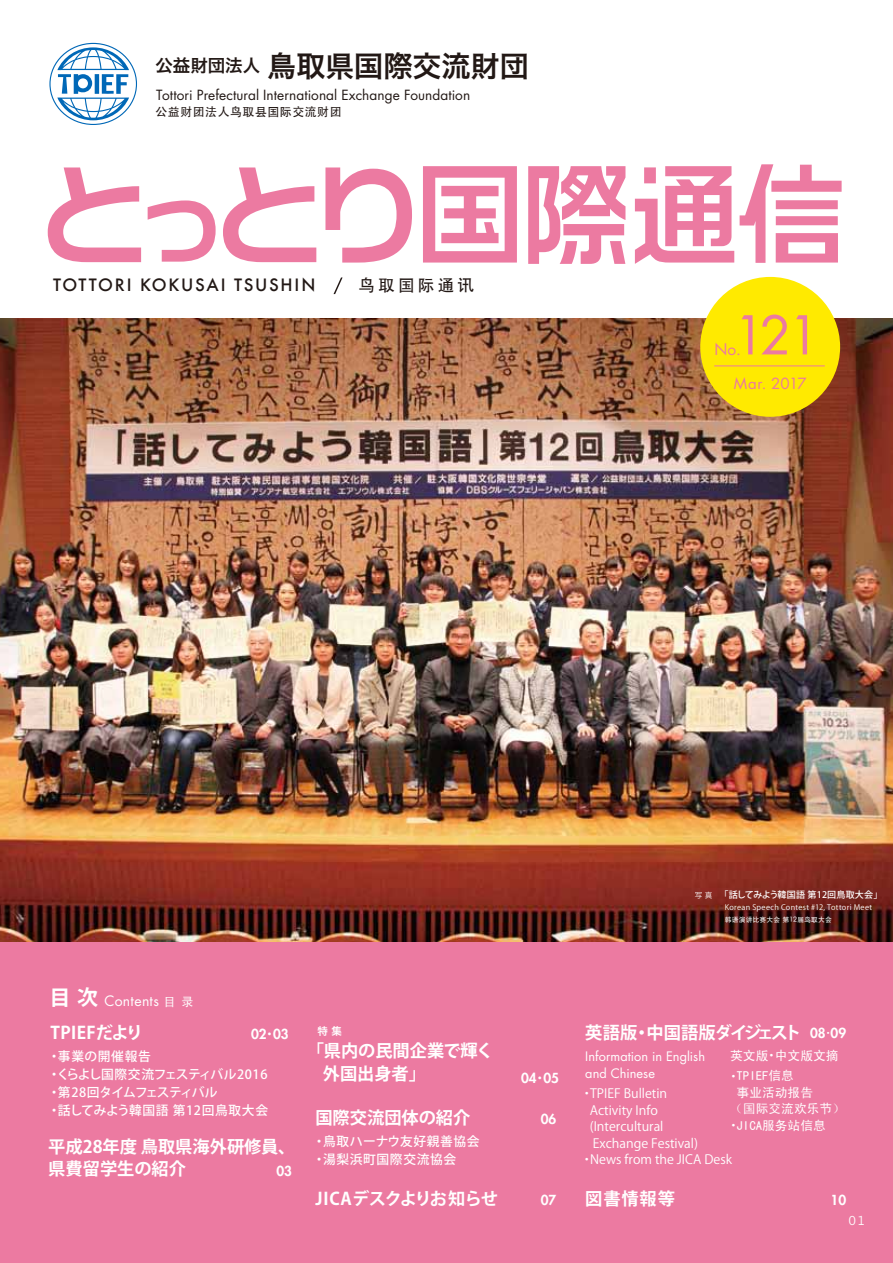
<style>
.page{position:relative;width:893px;height:1263px;background:#fff}
.page>*{position:absolute;margin:0;border:0;box-sizing:border-box;transform-origin:0 0}
.t1{font:52.05px "Futura Std";color:#ec7aa1}
.t2{font:29.1px "Hira Kaku Pro N W6";color:#221815}
.t3{font:700 17.25px/22.5px "Koz Go Pr 6 N";color:#fff}
.t4{font:700 17.25px "Koz Go Pr 6 N";letter-spacing:-.06em;color:#fff}
.t5{font:700 17.25px "Koz Go Pr 6 N";letter-spacing:-.035em;color:#fff}
.t6{font:700 17.25px "Koz Go Pr 6 N";letter-spacing:.02em;color:#fff}
.t7{font:500 16.65px "Futura";letter-spacing:.1em;color:#221815}
.t8{font:16.5px "ST Heiti";letter-spacing:.2em;color:#221815}
.t9{font:15.6px "Futura Std";color:#ec7aa1}
.t10{font:15px "Futura Std";letter-spacing:.02em;color:#ec7aa1}
.t11{font:700 15px "Prestige Elite Std";color:#fff}
.t12{font:13.95px "Futura Std";letter-spacing:.025em;color:#fff}
.t13{font:13.65px "Futura Std";letter-spacing:.005em;color:#221815}
.t14{font:800 13.5px "Futura Std";color:#fff}
.t15{font:500 12.75px/18px "Koz Go Pr 6 N";letter-spacing:.05em;color:#fff}
.t16{font:12.75px "Koz Go Pr 6 N";color:#fff}
.t17{font:12.75px "Sim Hei";color:#fff}
.t18{font:12.75px "Futura Std";letter-spacing:.005em;color:#fff}
.t19{font:11.85px "ST Heiti";letter-spacing:.05em;color:#221815}
.t20{font:10.5px "Hira Kaku Pro W6";color:#fff}
.t21{font:500 9px "Koz Go Pr 6 N";letter-spacing:.02em;color:#fff}
.t22{font:7.5px "Koz Go Pro";letter-spacing:.04em;color:#fff}
.t23{font:500 6.75px "ST Heiti SC";letter-spacing:.025em;color:#fff}
.s1{font-family:"Koz Go Pr 6 N";font-weight:700;font-size:21px}
.s2{font-family:"Sim Hei";font-size:12px}
.s3{font-family:"Koz Go Pro";font-weight:400}
.s4{font-family:"Hira Kaku Pro W3";font-weight:400;font-size:7.65px}
.s5{font-family:"Futura Std";font-weight:800;font-size:13.5px}
.s6{font-family:"Gothic MB101 Pro";font-weight:400;font-size:13.5px}
.s7{font-family:"Koz Go Pro"}
.s8{font-family:"Koz Go Pr 6 N"}
</style>
<div class="page">
<img style="left:0;top:318px;width:893px;height:624px">
<div style="left:0;top:942px;width:893px;height:321px;background:#ec7aa1"></div>
<svg style="left:49px;top:43px;width:88px;height:82px"></svg>
<svg style="left:334px;top:277px;width:9px;height:17px"></svg>
<svg style="left:423px;top:164px;width:419px;height:100px"></svg>
<svg style="left:48px;top:167px;width:364px;height:96px"></svg>
<div style="left:700px;top:277px;width:140px;height:140px;background:#ffea00;border-radius:50%"></div>
<hr style="left:714px;top:365px;width:111px;height:1px;background:#ec7aa1">
<h2 class="t2" style="left:155px;top:40px;width:375px"><sup>公益財団法人</sup>鳥取県国際交流財団</h2>
<p class="t13" style="left:156px;top:86px;width:315px">Tottori Prefectural International Exchange Foundation</p>
<p class="t19" style="left:155px;top:106px;width:188px">公益财团法人鸟取县国际交流财团</p>
<h3 class="t7" style="left:53px;top:274px;width:264px">TOTTORI KOKUSAI TSUSHIN</h3>
<p class="t8" style="left:358px;top:277px;width:164px">鸟取国际通讯 　　</p>
<h1 class="t1" style="left:733px;top:302px;width:88px">121</h1>
<p class="t10" style="left:734px;top:374px;width:74px">Mar. 2017</p>
<p class="t9" style="left:714px;top:339px;width:28px">No.</p>
<p class="t12" style="left:50px;top:992px;width:145px"><span class="s1">目次</span> Contents <span class="s2">目 录</span></p>
<h3 class="t6" style="left:50px;top:1023px;width:127px">TPIEFだより　　</h3>
<p class="t14" style="left:251px;top:1025px;width:39px">02<span class="s3">・</span>03</p>
<p class="t15" style="left:48px;top:1047px;width:222px">・事業の開催報告<br>・くらよし国際交流フェスティバル2016・第28回タイムフェスティバル<br>・話してみよう韓国語 第12回鳥取大会</p>
<h3 class="t3" style="left:48px;top:1136px;width:249px">平成28年度 鳥取県海外研修員、県費留学生の紹介</h3>
<p class="t14" style="left:276px;top:1163px;width:17px">03</p>
<p class="t20" style="left:317px;top:1021px;width:26px">特 集</p>
<h3 class="t3" style="left:323px;top:1040px;width:172px;text-indent:-16px">「県内の民間企業で輝く外国出身者」</h3>
<p class="t14" style="left:521px;top:1069px;width:39px">04<span class="s3">・</span>05</p>
<h3 class="t3" style="left:315px;top:1107px;width:156px">国際交流団体の紹介</h3>
<p class="t14" style="left:541px;top:1111px;width:17px">06</p>
<p class="t15" style="left:313px;top:1132px;width:168px">・鳥取ハーナウ友好親善協会・湯梨浜町国際交流協会</p>
<h3 class="t5" style="left:315px;top:1189px;width:184px">JICAデスクよりお知らせ</h3>
<p class="t14" style="left:541px;top:1191px;width:17px">07</p>
<p class="t21" style="left:695px;top:890px;width:189px"><span class="s4">写 真</span> 「話してみよう韓国語 第12回鳥取大会」</p>
<p class="t23" style="left:725px;top:915px;width:108px">韩语演讲比赛大会 第12届鸟取大会</p>
<p class="t22" style="left:725px;top:902px;width:149px">Korean Speech Contest #12, Tottori Meet</p>
<h3 class="t4" style="left:585px;top:1023px;width:262px">英語版・中国語版ダイジェスト <span class="s5">08</span><span class="s6">・</span><span class="s5">09</span></h3>
<p class="t18" style="left:585px;top:1048px;width:121px">Information in English</p>
<p class="t17" style="left:730px;top:1049px;width:110px">英文版<span class="s7">・</span>中文版文摘</p>
<p class="t18" style="left:585px;top:1065px;width:71px">and Chinese</p>
<p class="t17" style="left:727px;top:1069px;width:68px"><span class="s8">・</span>TPIEF信息</p>
<p class="t17" style="left:737px;top:1086px;width:78px">事业活动报告</p>
<p class="t17" style="left:730px;top:1102px;width:116px">（国际交流欢乐节）</p>
<p class="t17" style="left:727px;top:1119px;width:100px"><span class="s8">・</span>JICA服务站信息</p>
<p class="t16" style="left:581px;top:1086px;width:88px">・TPIEF Bulletin</p>
<p class="t16" style="left:590px;top:1103px;width:70px">Activity Info</p>
<p class="t16" style="left:590px;top:1119px;width:75px">(Intercultural</p>
<p class="t16" style="left:593px;top:1136px;width:107px">Exchange Festival)</p>
<p class="t16" style="left:581px;top:1152px;width:153px">・News from the JICA Desk</p>
<h3 class="t3" style="left:585px;top:1188px;width:91px">図書情報等</h3>
<p class="t14" style="left:831px;top:1191px;width:17px">10</p>
<p class="t11" style="left:848px;top:1212px;width:19px">01</p>
</div>
